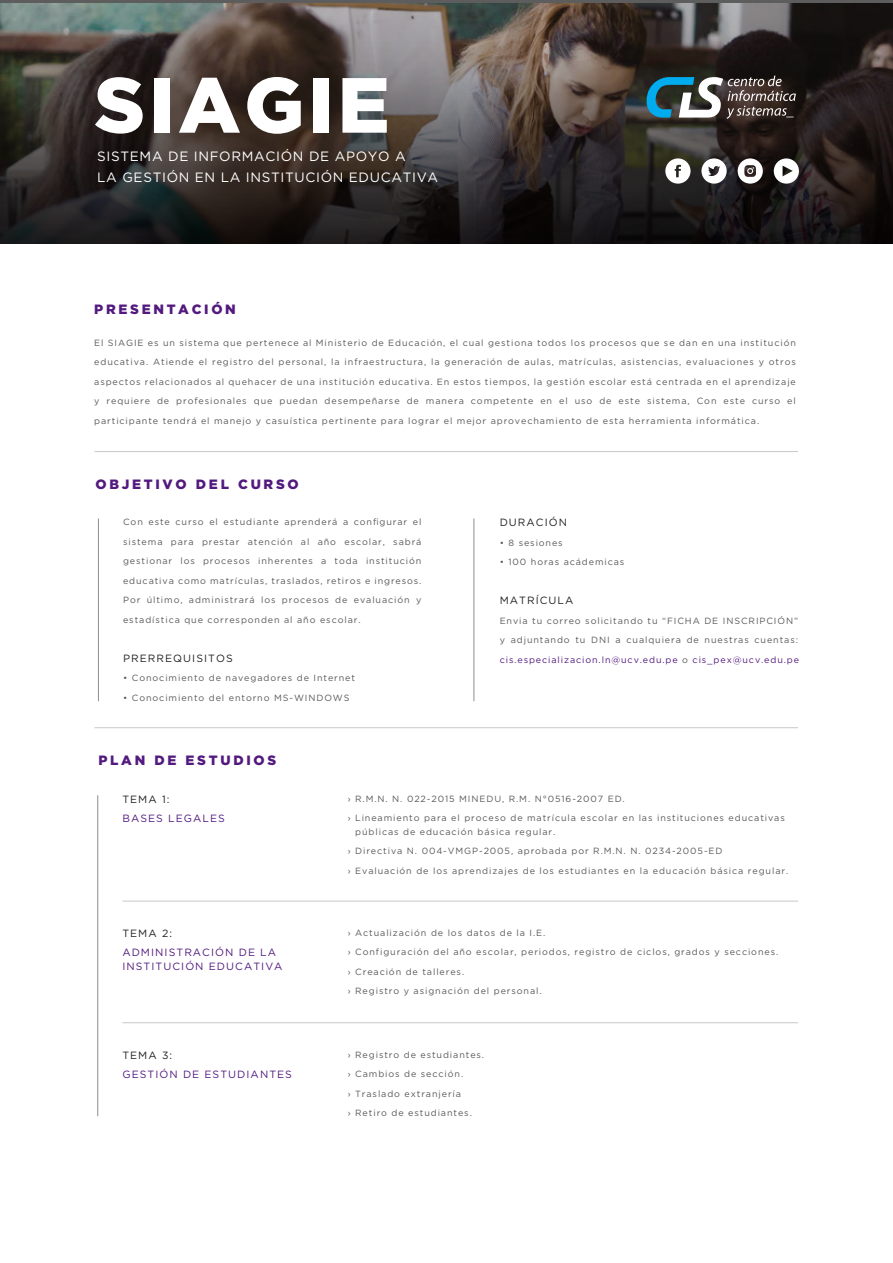
<style>
.page{position:relative;width:893px;height:1263px;background:#fff}
.page>*{position:absolute;margin:0;border:0;box-sizing:border-box;transform-origin:0 0}
.t1{font:900 78px "Gotham";letter-spacing:.05em;color:#fff}
.t2{font:13.5px/21px "Gotham";letter-spacing:.05em;color:#fff}
.t3{font:900 13.5px "Gotham";letter-spacing:.2em;color:#52197e}
.t4{font:10.5px/13.5px "Gotham";letter-spacing:.1em;color:#52197e}
.t5{font:10.5px "Gotham";letter-spacing:.1em;color:#231f20}
.t6{font:9px/19.5px "Gotham";letter-spacing:.1em;color:#58595b}
.s1{color:#52197e}
</style>
<div class="page">
<hr style="left:95px;top:727px;width:703px;height:1px;background:#c7c9ca">
<hr style="left:98px;top:518px;width:1px;height:183px;background:#8c8e91">
<hr style="left:473px;top:518px;width:1px;height:183px;background:#8c8e91">
<hr style="left:95px;top:451px;width:703px;height:1px;background:#c7c9ca">
<hr style="left:97px;top:795px;width:1px;height:321px;background:#8c8e91">
<svg style="left:0;top:3px;width:893px;height:241px;background:#3b3532"></svg>
<hr style="left:0;top:0;width:893px;height:3px;background:#5d5d5d">
<svg style="left:665px;top:158px;width:25px;height:26px"></svg>
<svg style="left:701px;top:158px;width:26px;height:26px"></svg>
<svg style="left:738px;top:158px;width:25px;height:26px"></svg>
<svg style="left:774px;top:158px;width:25px;height:26px"></svg>
<svg style="left:646px;top:76px;width:150px;height:43px;background:#596567"></svg>
<hr style="left:122px;top:901px;width:676px;height:1px;background:#c7c9ca">
<hr style="left:122px;top:1022px;width:676px;height:1px;background:#c7c9ca">
<h1 class="t1" style="left:94px;top:51px;width:297px">SIAGIE</h1>
<h2 class="t2" style="left:97px;top:146px;width:342px">SISTEMA DE INFORMACIÓN DE APOYO A<br>LA GESTIÓN EN LA INSTITUCIÓN EDUCATIVA</h2>
<h2 class="t3" style="left:94px;top:300px;width:143px">PRESENTACIÓN</h2>
<p class="t6" style="left:94px;top:333px;width:703px;text-align:justify">El SIAGIE es un sistema que pertenece al Ministerio de Educación, el cual gestiona todos los procesos que se dan en una institución educativa. Atiende el registro del personal, la infraestructura, la generación de aulas, matrículas, asistencias, evaluaciones y otros aspectos relacionados al quehacer de una institución educativa. En estos tiempos, la gestión escolar está centrada en el aprendizaje y requiere de profesionales que puedan desempeñarse de manera competente en el uso de este sistema, Con este curso el participante tendrá el manejo y casuística pertinente para lograr el mejor aprovechamiento de esta herramienta informática.</p>
<h2 class="t3" style="left:96px;top:475px;width:205px">OBJETIVO DEL CURSO</h2>
<p class="t6" style="left:123px;top:512px;width:300px;text-align:justify">Con este curso el estudiante aprenderá a configurar el sistema para prestar atención al año escolar, sabrá gestionar los procesos inherentes a toda institución educativa como matrículas, traslados, retiros e ingresos.<br>Por último, administrará los procesos de evaluación y estadística que corresponden al año escolar.</p>
<p class="t5" style="left:123px;top:651px;width:111px">PRERREQUISITOS</p>
<p class="t6" style="left:123px;top:668px;width:234px">• Conocimiento de navegadores de Internet</p>
<p class="t6" style="left:123px;top:687px;width:228px">• Conocimiento del entorno MS-WINDOWS</p>
<p class="t5" style="left:500px;top:516px;width:69px">DURACIÓN</p>
<p class="t6" style="left:500px;top:532px;width:65px">• 8 sesiones</p>
<p class="t6" style="left:500px;top:552px;width:126px">• 100 horas acádemicas</p>
<p class="t5" style="left:500px;top:594px;width:75px">MATRÍCULA</p>
<p class="t6" style="left:500px;top:610px;width:301px">Envia tu correo solicitando tu “FICHA DE INSCRIPCIÓN” y adjuntando tu DNI a cualquiera de nuestras cuentas: <span class="s1">cis.especializacion.ln@ucv.edu.pe</span> o <span class="s1">cis_pex@ucv.edu.pe</span></p>
<h2 class="t3" style="left:98px;top:751px;width:179px">PLAN DE ESTUDIOS</h2>
<p class="t5" style="left:122px;top:792px;width:49px">TEMA 1:</p>
<p class="t4" style="left:122px;top:812px;width:104px">BASES LEGALES</p>
<p class="t5" style="left:122px;top:926px;width:51px">TEMA 2:</p>
<p class="t4" style="left:122px;top:945px;width:162px">ADMINISTRACIÓN DE LA<br>INSTITUCIÓN EDUCATIVA</p>
<p class="t5" style="left:122px;top:1048px;width:51px">TEMA 3:</p>
<p class="t4" style="left:122px;top:1067px;width:171px">GESTIÓN DE ESTUDIANTES</p>
<p class="t6" style="left:348px;top:789px;width:439px">› R.M.N. N. 022-2015 MINEDU, R.M. N°0516-2007 ED.<br>› Lineamiento para el proceso de matrícula escolar en las instituciones educativas</p>
<p class="t6" style="left:348px;top:822px;width:442px;text-indent:7px">públicas de educación básica regular.<br>› Directiva N. 004-VMGP-2005, aprobada por R.M.N. N. 0234-2005-ED<br>› Evaluación de los aprendizajes de los estudiantes en la educación básica regular.</p>
<p class="t6" style="left:348px;top:922px;width:432px">› Actualización de los datos de la I.E.<br>› Configuración del año escolar, periodos, registro de ciclos, grados y secciones. › Creación de talleres.<br>› Registro y asignación del personal.</p>
<p class="t6" style="left:348px;top:1044px;width:138px">› Registro de estudiantes. › Cambios de sección.<br>› Traslado extranjería<br>› Retiro de estudiantes.</p>
</div>
